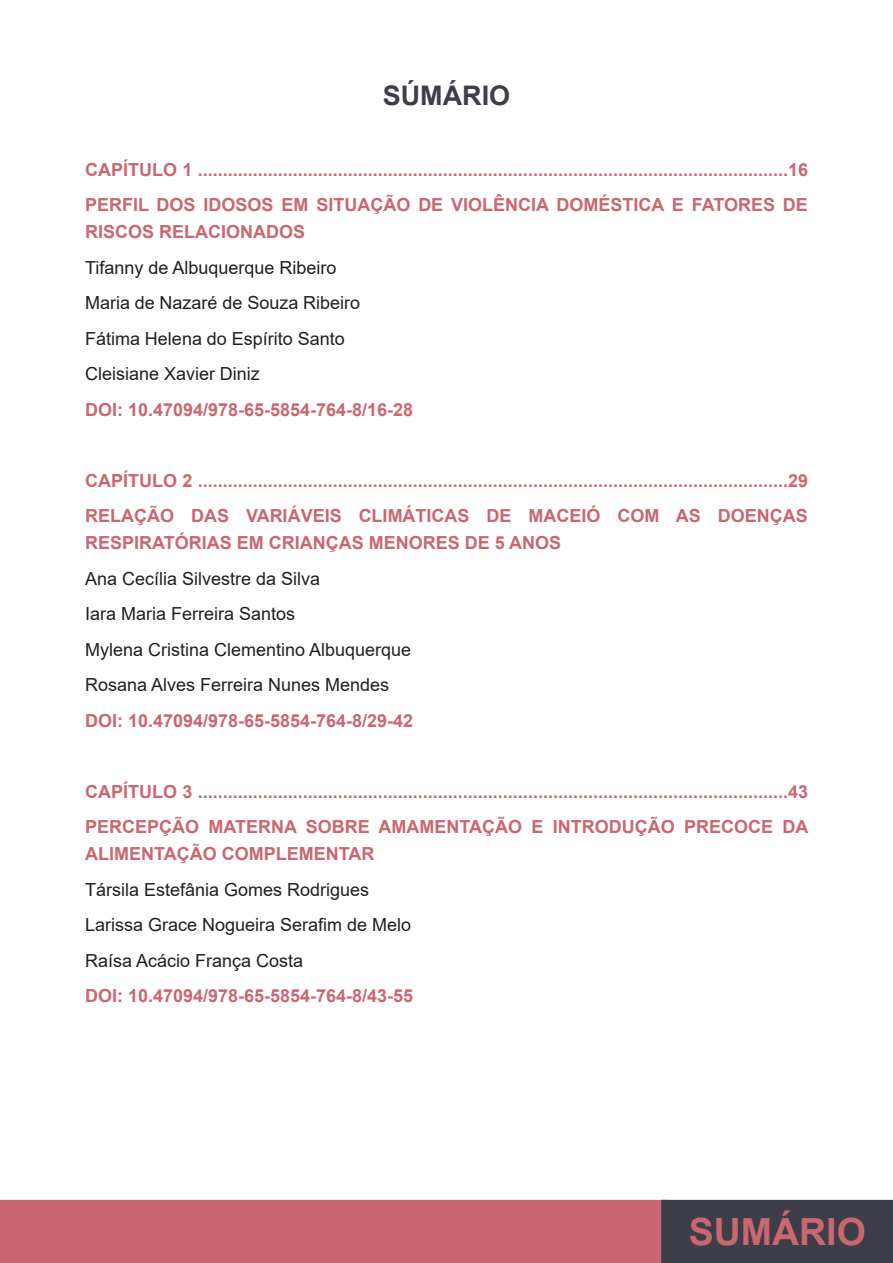
<style>
.page{position:relative;width:893px;height:1263px;background:#fff}
.page>*{position:absolute;margin:0;border:0;box-sizing:border-box;transform-origin:0 0}
.t1{font:700 37.5px "Arial";color:#ca6770}
.t2{font:700 27px "Arial";color:#3e3e49}
.t3{font:700 18px/27px "Arial";color:#ca6770}
.Título_2{font:18px "Arial";color:#231f20}
.Corpo_de_texto{font:18px "Arial";color:#231f20}
</style>
<div class="page">
<div style="left:0;top:1200px;width:668px;height:63px;background:#ca6770"></div>
<div style="left:662px;top:1200px;width:231px;height:62px;background:#3e3e49"></div>
<div style="left:661px;top:1200px;width:232px;height:63px;border:2px solid #3e3e49"></div>
<p class="t2" style="left:383px;top:76px;width:129px">SÚMÁRIO</p>
<p class="t3" style="left:85px;top:156px;width:725px">CAPÍTULO 1 ......................................................................................................................16</p>
<p class="t3" style="left:85px;top:192px;width:724px">PERFIL DOS IDOSOS EM SITUAÇÃO DE VIOLÊNCIA DOMÉSTICA E FATORES DE<br>RISCOS RELACIONADOS</p>
<p class="Corpo_de_texto" style="left:85px;top:255px;width:253px">Tifanny de Albuquerque Ribeiro</p>
<p class="Título_2" style="left:85px;top:290px;width:277px">Maria de Nazaré de Souza Ribeiro</p>
<p class="Título_2" style="left:85px;top:326px;width:261px">Fátima Helena do Espírito Santo</p>
<p class="Título_2" style="left:85px;top:362px;width:176px">Cleisiane Xavier Diniz</p>
<p class="t3" style="left:85px;top:396px;width:330px">DOI: 10.47094/978-65-5854-764-8/16-28</p>
<p class="t3" style="left:85px;top:467px;width:725px">CAPÍTULO 2 ......................................................................................................................29</p>
<p class="t3" style="left:85px;top:503px;width:724px">RELAÇÃO DAS VARIÁVEIS CLIMÁTICAS DE MACEIÓ COM AS DOENÇAS<br>RESPIRATÓRIAS EM CRIANÇAS MENORES DE 5 ANOS</p>
<p class="Título_2" style="left:85px;top:566px;width:237px">Ana Cecília Silvestre da Silva</p>
<p class="Título_2" style="left:85px;top:602px;width:212px">Iara Maria Ferreira Santos</p>
<p class="Título_2" style="left:85px;top:637px;width:328px">Mylena Cristina Clementino Albuquerque</p>
<p class="Título_2" style="left:85px;top:673px;width:306px">Rosana Alves Ferreira Nunes Mendes</p>
<p class="t3" style="left:85px;top:707px;width:330px">DOI: 10.47094/978-65-5854-764-8/29-42</p>
<p class="t3" style="left:85px;top:778px;width:725px">CAPÍTULO 3 ......................................................................................................................43</p>
<p class="t3" style="left:85px;top:814px;width:725px">PERCEPÇÃO MATERNA SOBRE AMAMENTAÇÃO E INTRODUÇÃO PRECOCE DA<br>ALIMENTAÇÃO COMPLEMENTAR</p>
<p class="Título_2" style="left:85px;top:877px;width:286px">Társila Estefânia Gomes Rodrigues</p>
<p class="Título_2" style="left:85px;top:913px;width:328px">Larissa Grace Nogueira Serafim de Melo</p>
<p class="Título_2" style="left:85px;top:948px;width:220px">Raísa Acácio França Costa</p>
<p class="t3" style="left:85px;top:983px;width:330px">DOI: 10.47094/978-65-5854-764-8/43-55</p>
<h1 class="t1" style="left:689px;top:1205px;width:179px">SUMÁRIO</h1>
</div>
